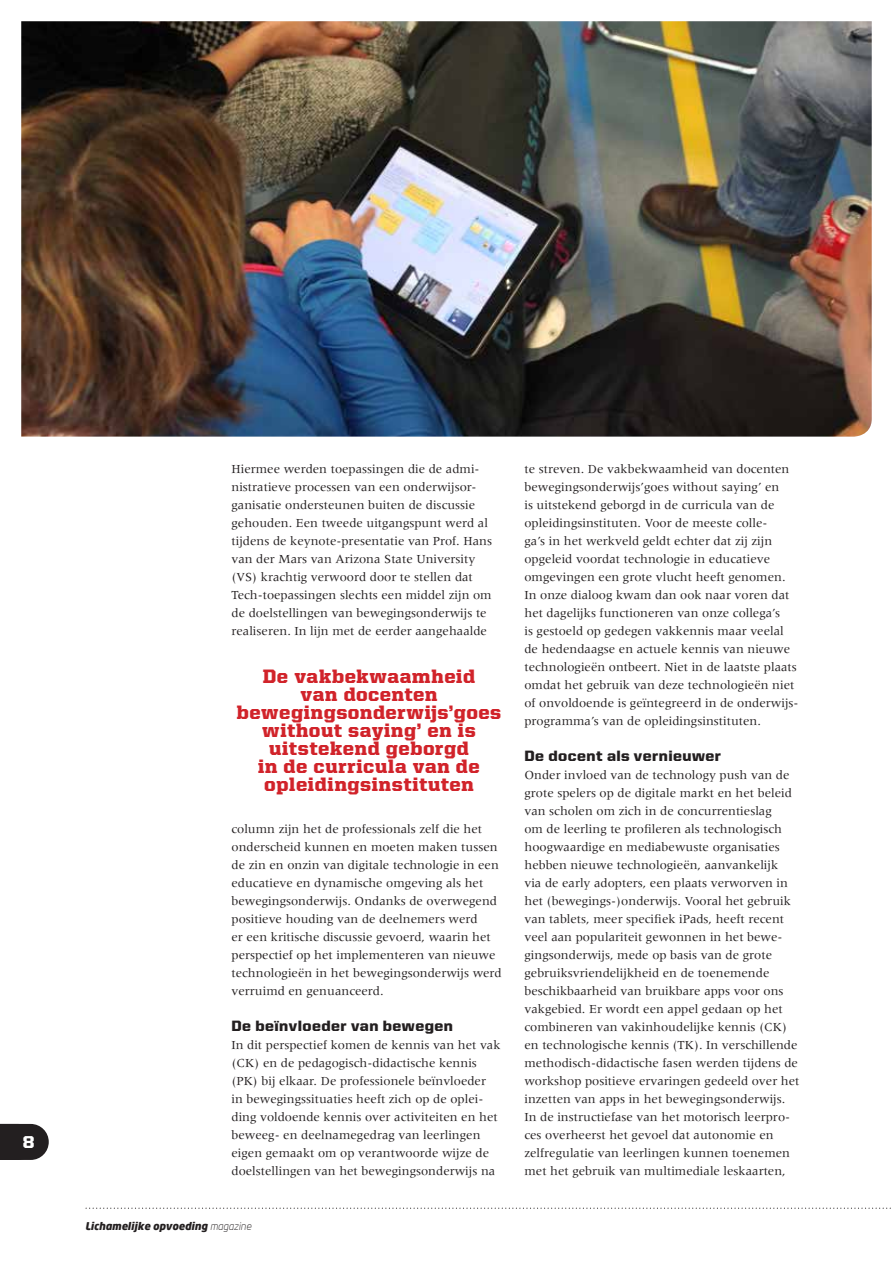
<style>
.page{position:relative;width:893px;height:1263px;background:#fff}
.page>*{position:absolute;margin:0;border:0;box-sizing:border-box;transform-origin:0 0}
.t1{font:900 19.5px/18px "United Serif Reg";letter-spacing:.03em;color:#d1232a;text-align:center}
.t2{font:900 17.25px "United Sans Reg";color:#fff}
.t3{font:900 15px "United Sans Reg";letter-spacing:.03em;color:#231f20}
.t4{font:12.75px/18px "Meridien LT Std";color:#231f20}
.t5{font:italic 900 10.5px "Neo Sans";color:#231f20}
.s1{font-weight:300}
</style>
<div class="page">
<img style="left:21px;top:21px;width:851px;height:416px">
<svg style="left:0;top:1124px;width:49px;height:36px;background:#353132"></svg>
<svg style="left:85px;top:1207px;width:806px;height:2px"></svg>
<h2 class="t2" style="left:23px;top:1133px;width:13px">8</h2>
<p class="t4" style="left:232px;top:459px;width:262px">Hiermee werden toepassingen die de admi&shy;nistratieve processen van een onderwijsor&shy;ganisatie ondersteunen buiten de discussie gehouden. Een tweede uitgangspunt werd al tijdens de keynote-presentatie van Prof. Hans van der Mars van Arizona State University (VS) krachtig verwoord door te stellen dat Tech-toepassingen slechts een middel zijn om de doelstellingen van bewegingsonderwijs te realiseren. In lijn met de eerder aangehaalde</p>
<h1 class="t1" style="left:237px;top:666px;width:266px">De vakbekwaamheid<br>van docenten bewegingsonderwijs’goes without saying’ en is uitstekend geborgd<br>in de curricula van de opleidingsinstituten</h1>
<p class="t4" style="left:232px;top:819px;width:272px">column zijn het de professionals zelf die het onderscheid kunnen en moeten maken tussen de zin en onzin van digitale technologie in een educatieve en dynamische omgeving als het bewegingsonderwijs. Ondanks de overwegend positieve houding van de deelnemers werd<br>er een kritische discussie gevoerd, waarin het perspectief op het implementeren van nieuwe technologieën in het bewegingsonderwijs werd verruimd en genuanceerd.</p>
<p class="t3" style="left:232px;top:1017px;width:223px">De beïnvloeder van bewegen</p>
<p class="t4" style="left:232px;top:1035px;width:271px">In dit perspectief komen de kennis van het vak (CK) en de pedagogisch-didactische kennis (PK) bij elkaar. De professionele beïnvloeder in bewegingssituaties heeft zich op de oplei&shy;ding voldoende kennis over activiteiten en het beweeg- en deelnamegedrag van leerlingen eigen gemaakt om op verantwoorde wijze de doelstellingen van het bewegingsonderwijs na</p>
<p class="t5" style="left:85px;top:1219px;width:168px">Lichamelijke opvoeding <span class="s1">magazine</span></p>
<p class="t4" style="left:524px;top:459px;width:276px">te streven. De vakbekwaamheid van docenten bewegingsonderwijs’goes without saying’ en<br>is uitstekend geborgd in de curricula van de opleidingsinstituten. Voor de meeste colle-<br>ga’s in het werkveld geldt echter dat zij zijn opgeleid voordat technologie in educatieve omgevingen een grote vlucht heeft genomen.<br>In onze dialoog kwam dan ook naar voren dat het dagelijks functioneren van onze collega’s<br>is gestoeld op gedegen vakkennis maar veelal de hedendaagse en actuele kennis van nieuwe technologieën ontbeert. Niet in de laatste plaats omdat het gebruik van deze technologieën niet of onvoldoende is geïntegreerd in de onderwijs&shy;programma’s van de opleidingsinstituten.</p>
<p class="t3" style="left:524px;top:747px;width:198px">De docent als vernieuwer</p>
<p class="t4" style="left:524px;top:765px;width:276px">Onder invloed van de technology push van de grote spelers op de digitale markt en het beleid van scholen om zich in de concurrentieslag<br>om de leerling te profileren als technologisch hoogwaardige en mediabewuste organisaties hebben nieuwe technologieën, aanvankelijk<br>via de early adopters, een plaats verworven in het (bewegings-)onderwijs. Vooral het gebruik van tablets, meer specifiek iPads, heeft recent veel aan populariteit gewonnen in het bewe&shy;gingsonderwijs, mede op basis van de grote gebruiksvriendelijkheid en de toenemende beschikbaarheid van bruikbare apps voor ons vakgebied. Er wordt een appel gedaan op het combineren van vakinhoudelijke kennis (CK) en technologische kennis (TK). In verschillende methodisch-didactische fasen werden tijdens de workshop positieve ervaringen gedeeld over het inzetten van apps in het bewegingsonderwijs.<br>In de instructiefase van het motorisch leerpro&shy;ces overheerst het gevoel dat autonomie en zelfregulatie van leerlingen kunnen toenemen met het gebruik van multimediale leskaarten,</p>
</div>
